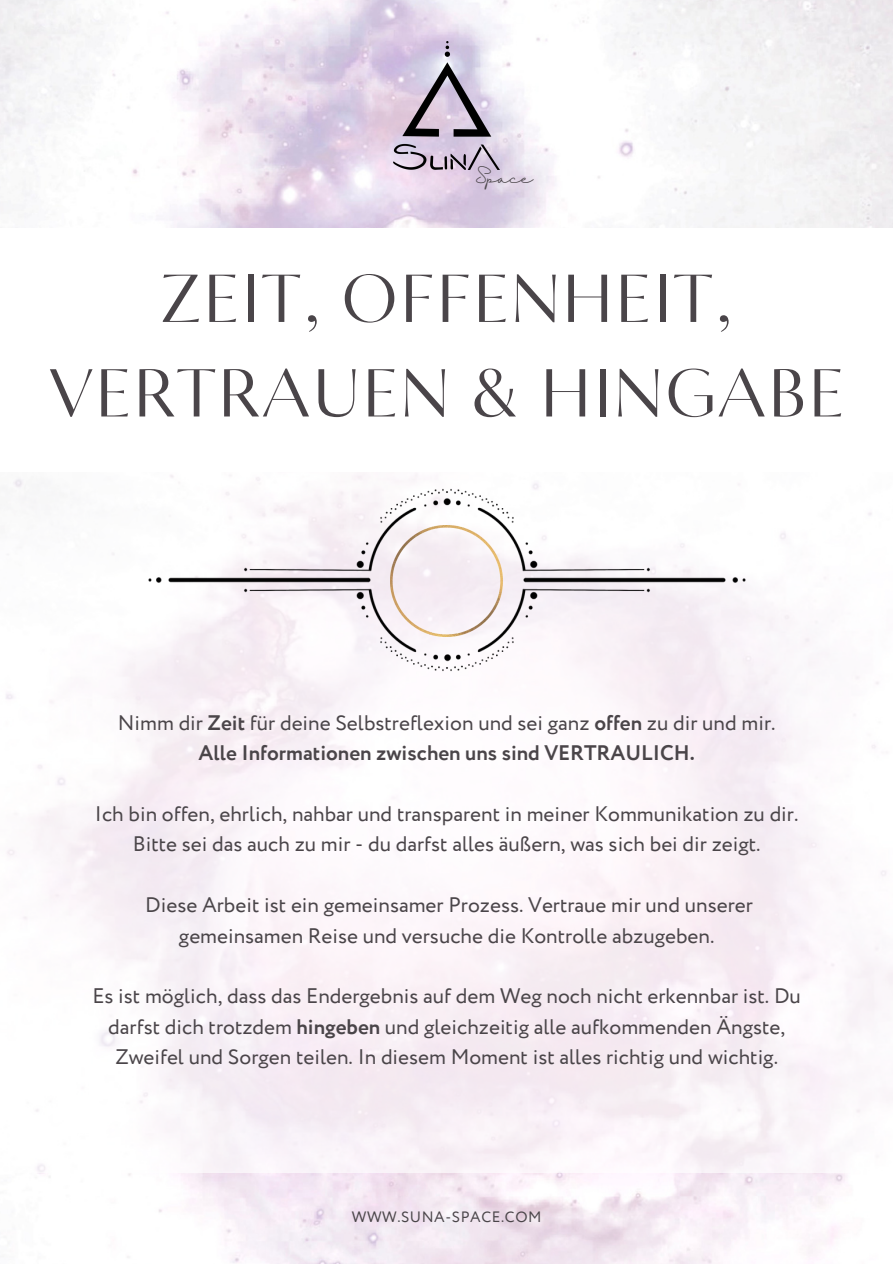
<style>
.page{position:relative;width:893px;height:1264px;background:#fff}
.page>*{position:absolute;margin:0;border:0;box-sizing:border-box;transform-origin:0 0}
.t1{font:67.5px/94.5px "Circe Contrast";letter-spacing:.04em;color:#4a4549;text-align:center}
.t2{font:21px/30.3px "Circe";color:#4a4549;text-align:center}
.t3{font:700 21px/30.3px "Circe";color:#4a4549;text-align:center}
.t4{font:15px "Circe";letter-spacing:.04em;color:#4a4549}
.t5{font:14.25px "Halimun";color:#4a4549}
.s1{font-weight:400}
.s2{font-weight:700}
</style>
<div class="page">
<img style="left:0;top:0;width:892px;height:1263px">
<div style="left:0;top:471px;width:892px;height:701px;background:#fbf6fa"></div>
<div style="left:0;top:228px;width:892px;height:243px;background:#fff"></div>
<img style="left:393px;top:42px;width:106px;height:128px">
<img style="left:148px;top:484px;width:598px;height:197px">
<img style="left:391px;top:525px;width:111px;height:112px">
<p class="t5" style="left:475px;top:170px;width:59px">Space</p>
<h2 class="t1" style="left:49px;top:254px;width:796px">ZEIT, OFFENHEIT,<br>VERTRAUEN &amp; HINGABE</h2>
<p class="t3" style="left:118px;top:708px;width:659px"><span class="s1">Nimm dir</span> Zeit <span class="s1">für deine Selbstreflexion und sei ganz</span> offen <span class="s1">zu dir und mir.<br></span>Alle Informationen zwischen uns sind VERTRAULICH.</p>
<p class="t2" style="left:95px;top:800px;width:705px">Ich bin offen, ehrlich, nahbar und transparent in meiner Kommunikation zu dir.<br>Bitte sei das auch zu mir - du darfst alles äußern, was sich bei dir zeigt.</p>
<h2 class="t2" style="left:145px;top:891px;width:609px">Diese Arbeit ist ein gemeinsamer Prozess. Vertraue mir und unserer gemeinsamen Reise und versuche die Kontrolle abzugeben.</h2>
<h2 class="t2" style="left:92px;top:982px;width:710px">Es ist möglich, dass das Endergebnis auf dem Weg noch nicht erkennbar ist. Du darfst dich trotzdem <span class="s2">hingeben</span> und gleichzeitig alle aufkommenden Ängste,<br>Zweifel und Sorgen teilen. In diesem Moment ist alles richtig und wichtig.</h2>
<h2 class="t4" style="left:352px;top:1206px;width:191px">WWW.SUNA-SPACE.COM</h2>
</div>
